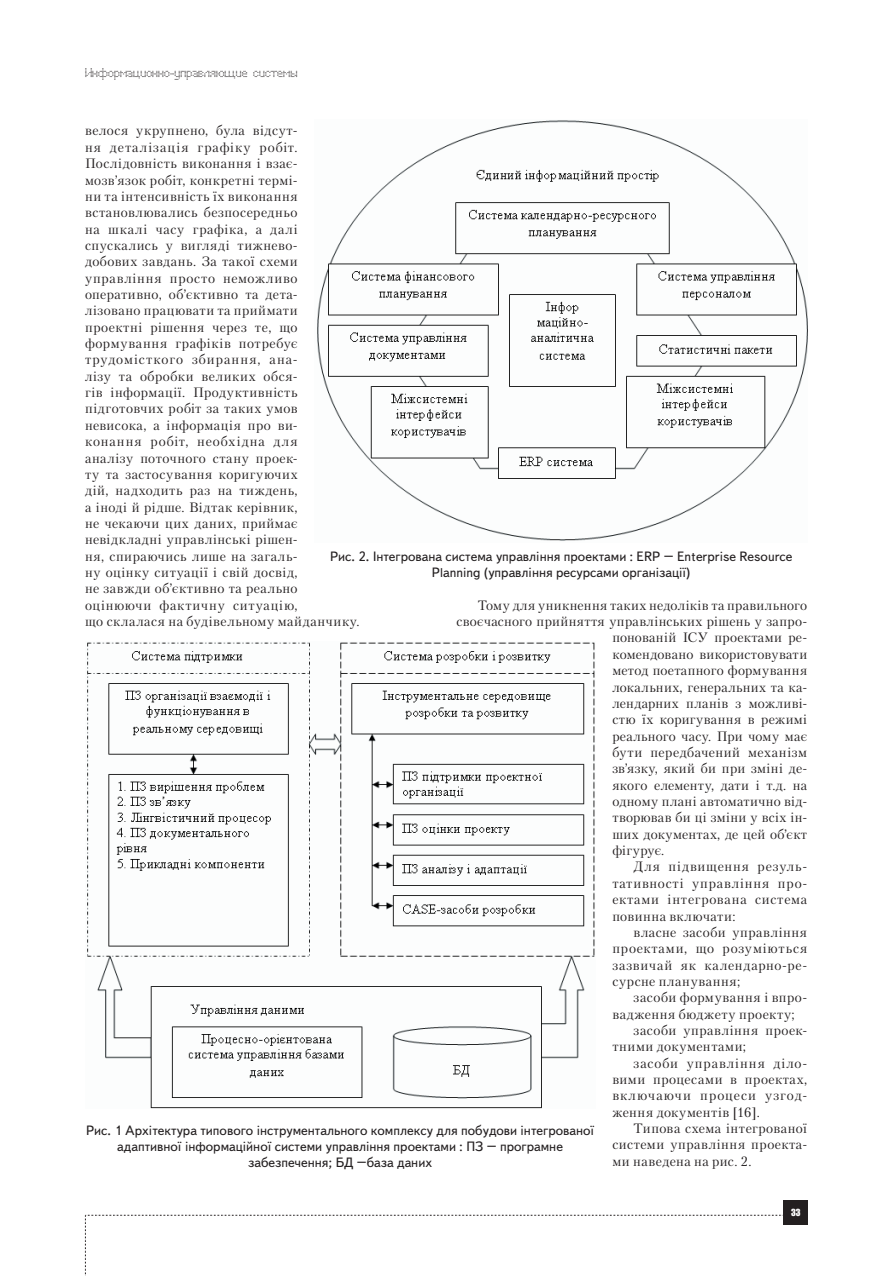
<style>
.page{position:relative;width:893px;height:1276px;background:#fff}
.page>*{position:absolute;margin:0;border:0;box-sizing:border-box;transform-origin:0 0}
.t1{font:13.5px/16.4px "Petersburg C";letter-spacing:.04em;color:#231f20}
.t2{font:13.5px/16.2px "Text Book C";color:#231f20;text-align:center}
.t3{font:13.5px "Petersburg C";letter-spacing:.02em;color:#231f20}
.t4{font:13.5px "Petersburg C";letter-spacing:.06em;color:#231f20}
.t5{font:13.5px "Petersburg C";letter-spacing:.065em;color:#231f20}
.t6{font:13.5px "Petersburg C";letter-spacing:.005em;color:#231f20}
.t7{font:13.5px "Petersburg C";letter-spacing:.08em;color:#231f20}
.t8{font:13.5px "Petersburg C";letter-spacing:.07em;color:#231f20}
.t9{font:13.5px "Petersburg C";letter-spacing:.015em;color:#231f20}
.t10{font:12px "Perfo";letter-spacing:.015em;color:#231f20}
.t11{font:9px "Impact";color:#fff}
</style>
<div class="page">
<svg style="left:85px;top:1215px;width:699px;height:61px"></svg>
<div style="left:784px;top:1200px;width:24px;height:25px;background:#231f20"></div>
<img style="left:87px;top:642px;width:508px;height:466px">
<img style="left:317px;top:120px;width:491px;height:421px">
<p class="t10" style="left:85px;top:66px;width:214px">Информационно-управляющие системы</p>
<p class="t1" style="left:85px;top:122px;width:276px">велося укрупнено, була відсут-<br>ня деталізація графіку робіт.<br>Послідовність виконання і взає&shy;мозв’язок робіт, конкретні термі-<br>ни та інтенсивність їх виконання встановлювались безпосередньо<br>на шкалі часу графіка, а далі спускались у вигляді тижнево-<br>добових завдань. За такої схеми управління просто неможливо оперативно, об’єктивно та дета-<br>лізовано працювати та приймати<br>проектні рішення через те, що формування графіків потребує трудомісткого збирання, ана-<br>лізу та обробки великих обся-<br>гів інформації. Продуктивність підготовчих робіт за таких умов невисока, а інформація про ви-<br>конання робіт, необхідна для<br>аналізу поточного стану проек-<br>ту та застосування коригуючих<br>дій, надходить раз на тиждень,<br>а іноді й рідше. Відтак керівник,<br>не чекаючи цих даних, приймає невідкладні управлінські рішен-<br>ня, спираючись лише на загаль-<br>ну оцінку ситуації і свій досвід,<br>не завжди об’єктивно та реально оцінюючи фактичну ситуацію,<br>що склалася на будівельному майданчику.</p>
<p class="t2" style="left:330px;top:548px;width:464px">Рис. 2. Інтегрована система управління проектами : ERP – Enterprise Resource<br>Planning (управління ресурсами організації)</p>
<p class="t1" style="left:478px;top:597px;width:331px">Тому для уникнення таких недоліків та правильного</p>
<p class="t1" style="left:456px;top:613px;width:352px">своєчасного прийняття управлінських рішень у запро-</p>
<p class="t1" style="left:612px;top:629px;width:196px">понованій ІСУ проектами ре-</p>
<p class="t6" style="left:612px;top:646px;width:196px">комендовано використовувати</p>
<p class="t1" style="left:612px;top:662px;width:196px">метод поетапного формування</p>
<p class="t1" style="left:612px;top:678px;width:196px">локальних, генеральних та ка-</p>
<p class="t1" style="left:612px;top:695px;width:196px">лендарних планів з можливі-</p>
<p class="t1" style="left:612px;top:711px;width:196px">стю їх коригування в режимі</p>
<p class="t3" style="left:612px;top:728px;width:196px">реального часу. При чому має</p>
<p class="t1" style="left:612px;top:744px;width:196px">бути передбачений механізм</p>
<p class="t1" style="left:612px;top:760px;width:196px">зв’язку, який би при зміні де-</p>
<p class="t3" style="left:612px;top:777px;width:196px">якого елементу, дати і т.д. на</p>
<p class="t3" style="left:612px;top:793px;width:196px">одному плані автоматично від-</p>
<p class="t3" style="left:612px;top:809px;width:196px">творював би ці зміни у всіх ін-</p>
<p class="t3" style="left:612px;top:826px;width:196px">ших документах, де цей об’єкт</p>
<p class="t9" style="left:612px;top:842px;width:53px">фігурує.</p>
<p class="t5" style="left:634px;top:858px;width:175px">Для підвищення резуль-</p>
<p class="t5" style="left:612px;top:875px;width:196px">тативності управління про-</p>
<p class="t1" style="left:612px;top:891px;width:196px">ектами інтегрована система</p>
<p class="t1" style="left:612px;top:907px;width:125px">повинна включати:</p>
<p class="t1" style="left:634px;top:924px;width:175px">власне засоби управління</p>
<p class="t4" style="left:612px;top:940px;width:196px">проектами, що розуміються</p>
<p class="t4" style="left:612px;top:956px;width:196px">зазвичай як календарно-ре-</p>
<p class="t1" style="left:612px;top:973px;width:130px">сурсне планування;</p>
<p class="t1" style="left:634px;top:989px;width:175px">засоби формування і впро-</p>
<p class="t1" style="left:612px;top:1005px;width:184px">вадження бюджету проекту;</p>
<p class="t1" style="left:634px;top:1022px;width:175px">засоби управління проек-</p>
<p class="t1" style="left:612px;top:1038px;width:135px">тними документами;</p>
<p class="t8" style="left:634px;top:1055px;width:175px">засоби управління діло-</p>
<p class="t1" style="left:612px;top:1071px;width:196px">вими процесами в проектах,</p>
<p class="t7" style="left:612px;top:1087px;width:196px">включаючи процеси узгод-</p>
<p class="t1" style="left:612px;top:1103px;width:149px">ження документів [16].</p>
<p class="t1" style="left:634px;top:1120px;width:175px">Типова схема інтегрованої</p>
<p class="t1" style="left:612px;top:1136px;width:196px">системи управління проекта-</p>
<p class="t1" style="left:612px;top:1152px;width:141px">ми наведена на рис. 2.</p>
<p class="t2" style="left:86px;top:1122px;width:510px">Рис. 1 Архітектура типового інструментального комплексу для побудови інтегрованої адаптивної інформаційної системи управління проектами : ПЗ – програмне забезпечення; БД –база даних</p>
<p class="t11" style="left:791px;top:1205px;width:11px">33</p>
</div>
